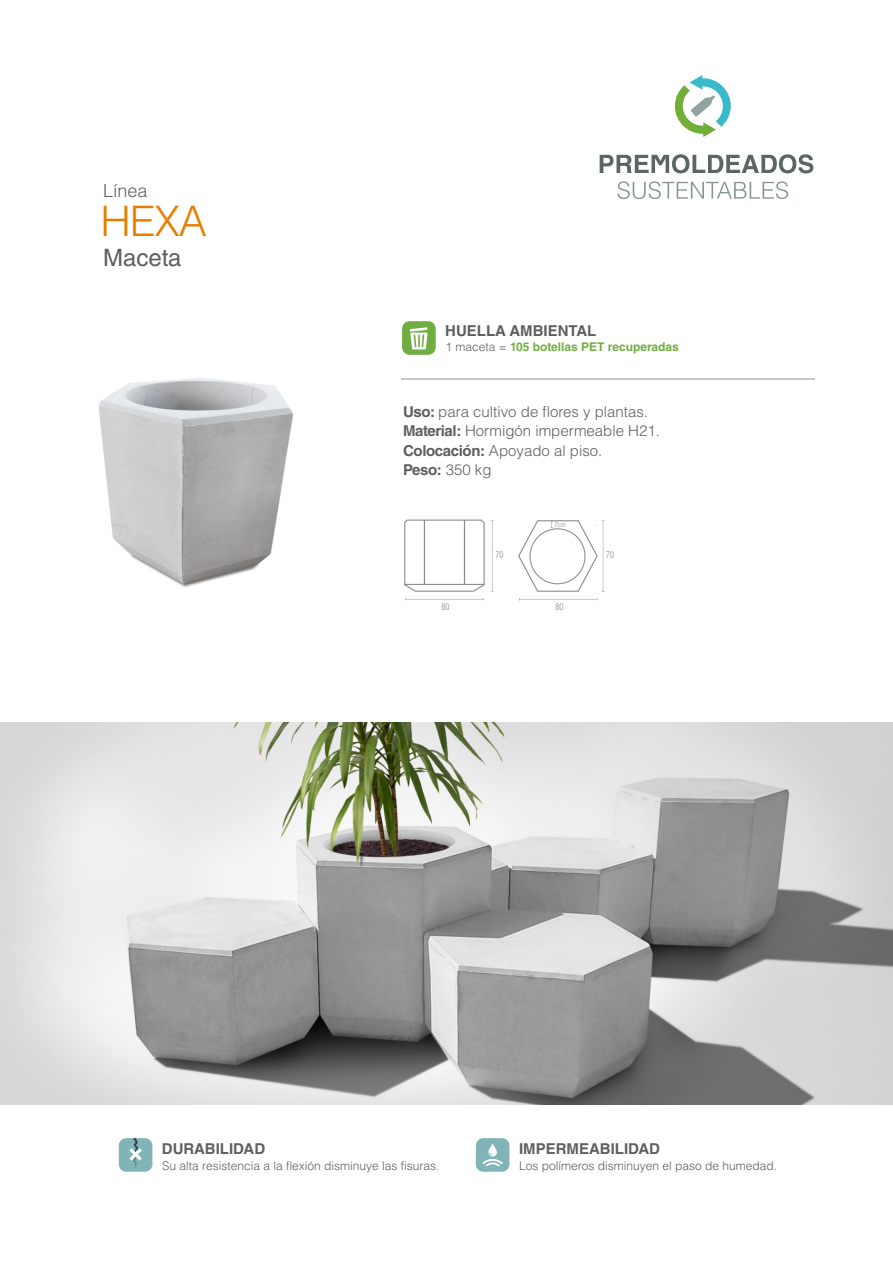
<style>
.page{position:relative;width:893px;height:1263px;background:#fff}
.page>*{position:absolute;margin:0;border:0;box-sizing:border-box;transform-origin:0 0}
.t1{font:300 42px "Helvetica LT Std";color:#e77d00}
.t2{font:24px "Helvetica LT Std";color:#5e5f5f}
.t3{font:300 18px "Helvetica LT Std";color:#5e5f5f}
.t4{font:300 15px/19.5px "Helvetica LT Std";color:#5e5f5f}
.t5{font:700 15px "Helvetica LT Std";color:#5e5f5f}
.t6{font:300 12px "Helvetica LT Std";color:#5e5f5f}
.t7{font:700 12px "Helvetica LT Std";color:#70ae43}
.t8{font:300 condensed 9px "Helvetica LT Std";color:#8b8c8c}
.t9{font:300 condensed 6.75px "Helvetica LT Std";color:#8b8c8c;scale:1.1 1}
.s1{font-weight:300;color:#5e5f5f}
.s2{font-weight:700}
</style>
<div class="page">
<div style="left:402px;top:321px;width:34px;height:34px;background:#70ae43;border-radius:7px"></div>
<svg style="left:410px;top:327px;width:18px;height:22px"></svg>
<hr style="left:402px;top:379px;width:413px;height:1px;background:#c9c9c9">
<svg style="left:405px;top:598px;width:79px;height:3px"></svg>
<svg style="left:404px;top:519px;width:90px;height:73px"></svg>
<hr style="left:405px;top:584px;width:79px;height:1px;background:#8b8c8c">
<svg style="left:518px;top:520px;width:86px;height:81px"></svg>
<div style="left:529px;top:528px;width:56px;height:56px;border:1px solid #8b8c8c;border-radius:50%"></div>
<div style="left:476px;top:1138px;width:33px;height:34px;background:#80b4b7;border-radius:7px"></div>
<svg style="left:482px;top:1143px;width:21px;height:23px"></svg>
<div style="left:119px;top:1138px;width:33px;height:34px;background:#80b4b7;border-radius:7px"></div>
<svg style="left:129px;top:1138px;width:13px;height:30px"></svg>
<svg style="left:617px;top:181px;width:171px;height:18px"></svg>
<svg style="left:675px;top:75px;width:56px;height:62px"></svg>
<svg style="left:600px;top:154px;width:213px;height:19px"></svg>
<img style="left:98px;top:378px;width:195px;height:209px">
<img style="left:0;top:722px;width:893px;height:383px">
<p class="t3" style="left:103px;top:179px;width:46px">Línea</p>
<h1 class="t1" style="left:100px;top:195px;width:108px">HEXA</h1>
<h2 class="t2" style="left:103px;top:244px;width:80px">Maceta</h2>
<p class="t5" style="left:445px;top:322px;width:153px">HUELLA AMBIENTAL</p>
<p class="t7" style="left:445px;top:340px;width:235px"><span class="s1">1 maceta =</span> 105 botellas PET recuperadas</p>
<p class="t4" style="left:403px;top:401px;width:258px"><span class="s2">Uso:</span> para cultivo de flores y plantas.<br><span class="s2">Material:</span> Hormigón impermeable H21.<br><span class="s2">Colocación:</span> Apoyado al piso.<br><span class="s2">Peso:</span> 350 kg</p>
<p class="t9" style="left:554px;top:521px;width:12px">7cm</p>
<p class="t8" style="left:495px;top:549px;width:9px">70</p>
<p class="t8" style="left:606px;top:549px;width:9px">70</p>
<p class="t8" style="left:442px;top:601px;width:9px">80</p>
<p class="t8" style="left:555px;top:601px;width:9px">80</p>
<p class="t5" style="left:162px;top:1140px;width:105px">DURABILIDAD</p>
<p class="t5" style="left:519px;top:1140px;width:143px">IMPERMEABILIDAD</p>
<p class="t6" style="left:162px;top:1158px;width:279px">Su alta resistencia a la flexión disminuye las fisuras.</p>
<p class="t6" style="left:519px;top:1158px;width:259px">Los polímeros disminuyen el paso de humedad.</p>
</div>
